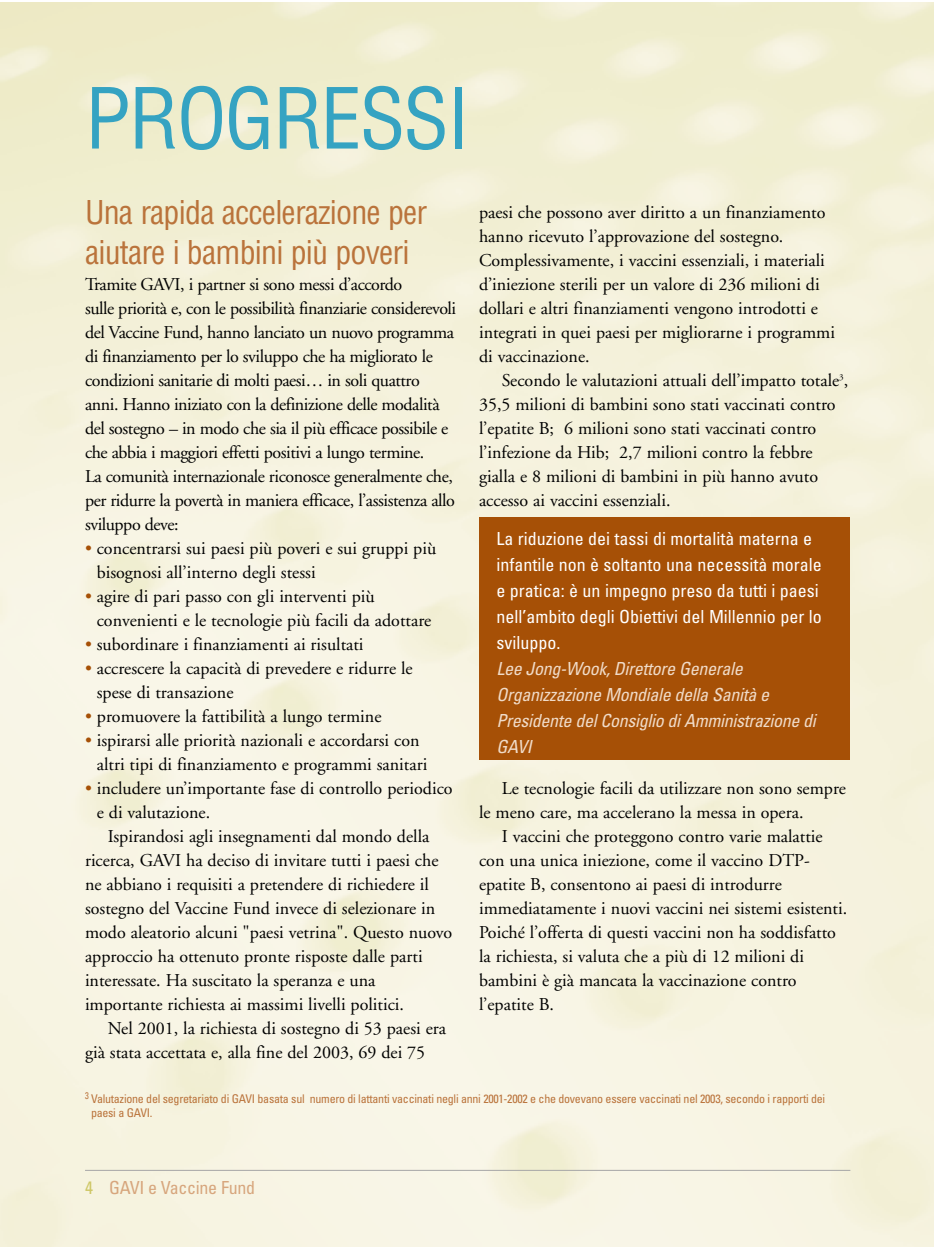
<style>
.page{position:relative;width:936px;height:1248px;background:#fff}
.page>*{position:absolute;margin:0;border:0;box-sizing:border-box;transform-origin:0 0}
.t1{font:condensed 82px "Helvetica";letter-spacing:-.025em;color:#35a3c2}
.t2{font:condensed 32px/40px "Helvetica";letter-spacing:-.025em;color:#ba733b}
.t3{font:18px/24px "Adobe Garamond";color:#000}
.t4{font:18px/24px "Adobe Garamond";letter-spacing:-.025em;color:#000}
.t5{font:condensed 18px/26px "Univers";color:#fff}
.t6{font:italic condensed 18px/26px "Univers";letter-spacing:-.02em;color:#f0dbc8}
.t7{font:condensed 18px "Univers";letter-spacing:-.02em;color:#d7a67d}
.t8{font:condensed 12px/14px "Univers";letter-spacing:-.02em;color:#ba733b}
.s1{color:#a65006}
.s2{color:#cec766}
</style>
<div class="page">
<img style="left:0;top:2px;width:934px;height:1245px">
<hr style="left:85px;top:1170px;width:765px;height:1px;background:#a6a6a6">
<div style="left:479px;top:517px;width:371px;height:242px;background:#a65006"></div>
<h1 class="t1" style="left:85px;top:87px;width:386px">PROGRESSI</h1>
<h2 class="t2" style="left:85px;top:195px;width:344px">Una rapida accelerazione per aiutare i bambini più poveri</h2>
<p class="t4" style="left:85px;top:274px;width:373px">Tramite GAVI, i partner si sono messi d’accordo<br>sulle priorità e, con le possibilità finanziarie considerevoli del Vaccine Fund, hanno lanciato un nuovo programma di finanziamento per lo sviluppo che ha migliorato le condizioni sanitarie di molti paesi… in soli quattro anni. Hanno iniziato con la definizione delle modalità del sostegno – in modo che sia il più efficace possibile e che abbia i maggiori effetti positivi a lungo termine.<br>La comunità internazionale riconosce generalmente che, per ridurre la povertà in maniera efficace, l’assistenza allo sviluppo deve:</p>
<p class="t3" style="left:97px;top:538px;width:341px;text-indent:-12px"><span class="s1">•</span> concentrarsi sui paesi più poveri e sui gruppi più bisognosi all’interno degli stessi</p>
<p class="t3" style="left:97px;top:586px;width:336px;text-indent:-12px"><span class="s1">•</span> agire di pari passo con gli interventi più convenienti e le tecnologie più facili da adottare</p>
<p class="t3" style="left:85px;top:634px;width:280px"><span class="s1">•</span> subordinare i finanziamenti ai risultati</p>
<p class="t3" style="left:97px;top:658px;width:317px;text-indent:-12px"><span class="s1">•</span> accrescere la capacità di prevedere e ridurre le spese di transazione</p>
<p class="t3" style="left:85px;top:706px;width:298px"><span class="s1">•</span> promuovere la fattibilità a lungo termine</p>
<p class="t3" style="left:97px;top:730px;width:332px;text-indent:-12px"><span class="s1">•</span> ispirarsi alle priorità nazionali e accordarsi con altri tipi di finanziamento e programmi sanitari</p>
<p class="t3" style="left:97px;top:778px;width:357px;text-indent:-12px"><span class="s1">•</span> includere un’importante fase di controllo periodico e di valutazione.</p>
<p class="t3" style="left:85px;top:826px;width:369px;text-indent:23px">Ispirandosi agli insegnamenti dal mondo della ricerca, GAVI ha deciso di invitare tutti i paesi che ne abbiano i requisiti a pretendere di richiedere il sostegno del Vaccine Fund invece di selezionare in modo aleatorio alcuni "paesi vetrina". Questo nuovo approccio ha ottenuto pronte risposte dalle parti interessate. Ha suscitato la speranza e una importante richiesta ai massimi livelli politici.</p>
<p class="t3" style="left:85px;top:1018px;width:363px;text-indent:23px">Nel 2001, la richiesta di sostegno di 53 paesi era già stata accettata e, alla fine del 2003, 69 dei 75</p>
<p class="t3" style="left:479px;top:202px;width:357px">paesi che possono aver diritto a un finanziamento hanno ricevuto l’approvazione del sostegno.<br>Complessivamente, i vaccini essenziali, i materiali d’iniezione sterili per un valore di 236 milioni di dollari e altri finanziamenti vengono introdotti e integrati in quei paesi per migliorarne i programmi di vaccinazione.</p>
<p class="t3" style="left:479px;top:370px;width:371px;text-indent:23px">Secondo le valutazioni attuali dell’impatto totale<sup>3</sup>, 35,5 milioni di bambini sono stati vaccinati contro l’epatite B; 6 milioni sono stati vaccinati contro l’infezione da Hib; 2,7 milioni contro la febbre gialla e 8 milioni di bambini in più hanno avuto accesso ai vaccini essenziali.</p>
<p class="t5" style="left:496px;top:528px;width:327px">La riduzione dei tassi di mortalità materna e infantile non è soltanto una necessità morale e pratica: è un impegno preso da tutti i paesi nell’ambito degli Obiettivi del Millennio per lo sviluppo.</p>
<p class="t6" style="left:496px;top:658px;width:321px">Lee Jong-Wook, Direttore Generale<br>Organizzazione Mondiale della Sanità e<br>Presidente del Consiglio di Amministrazione di<br>GAVI</p>
<p class="t3" style="left:479px;top:778px;width:368px;text-indent:23px">Le tecnologie facili da utilizzare non sono sempre le meno care, ma accelerano la messa in opera.</p>
<p class="t3" style="left:479px;top:826px;width:370px;text-indent:23px">I vaccini che proteggono contro varie malattie con una unica iniezione, come il vaccino DTP&shy;epatite B, consentono ai paesi di introdurre immediatamente i nuovi vaccini nei sistemi esistenti.<br>Poiché l’offerta di questi vaccini non ha soddisfatto la richiesta, si valuta che a più di 12 milioni di bambini è già mancata la vaccinazione contro l’epatite B.</p>
<p class="t8" style="left:91px;top:1092px;width:736px;text-indent:-6px"><sup>3</sup> Valutazione del segretariato di GAVI basata sul numero di lattanti vaccinati negli anni 2001-2002 e che dovevano essere vaccinati nel 2003, secondo i rapporti dei paesi a GAVI.</p>
<p class="t7" style="left:85px;top:1181px;width:172px"><span class="s2">4</span> GAVI e Vaccine Fund</p>
</div>
